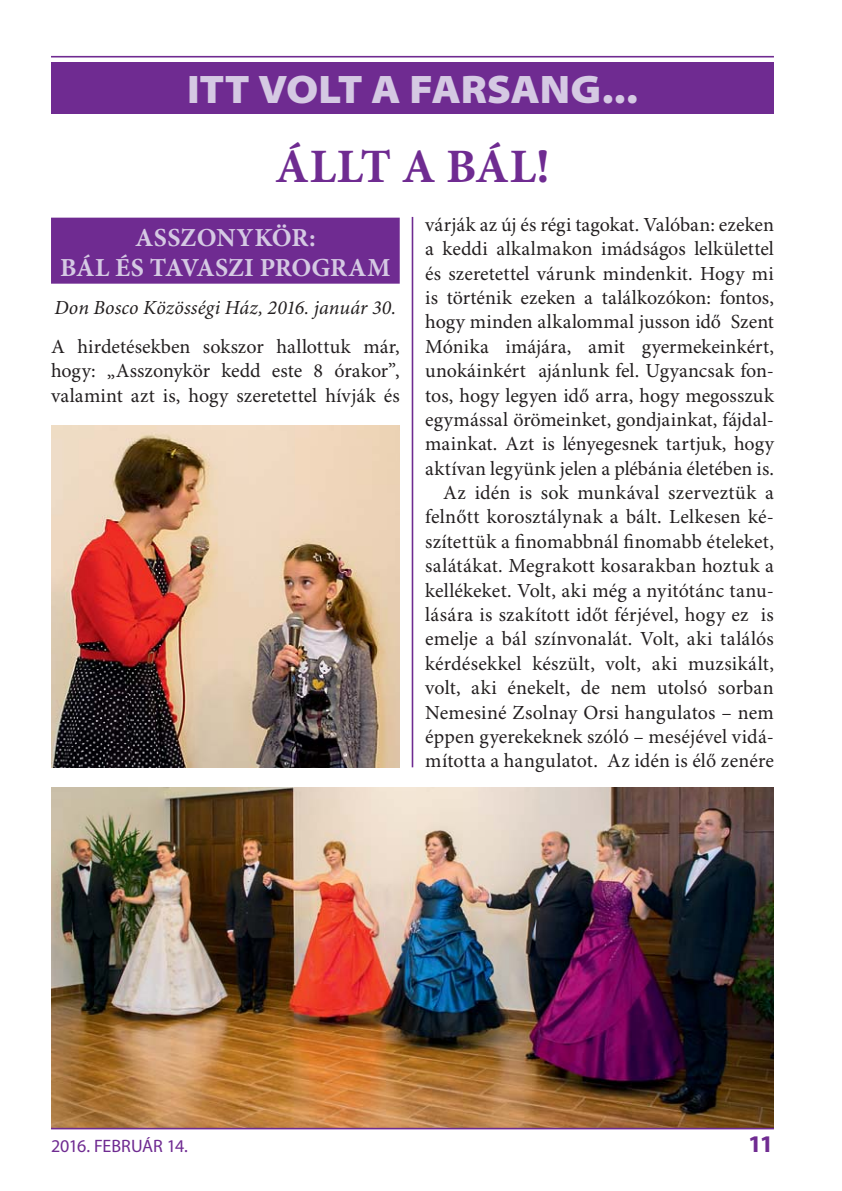
<style>
.page{position:relative;width:842px;height:1191px;background:#fff}
.page>*{position:absolute;margin:0;border:0;box-sizing:border-box;transform-origin:0 0}
.t1{font:700 48px "Minion Pro";letter-spacing:.01em;color:#6f2b91}
.t2{font:900 semi-expanded 40px "Myriad Pro";letter-spacing:-.01em;color:#d5c9e3}
.t3{font:700 26px/30px "Minion Pro";color:#d5c9e3;text-align:center}
.t4{font:700 semi-expanded 24px "Myriad Pro";color:#6f2b91}
.t5{font:20px/24.4px "Minion Pro";letter-spacing:.005em;color:#231f20;text-align:justify}
.t6{font:italic 20px "Minion Pro";letter-spacing:.005em;color:#231f20}
.t7{font:18px "Myriad Pro";letter-spacing:-.01em;color:#6f2b91}
</style>
<div class="page">
<img style="left:51px;top:787px;width:723px;height:340px">
<hr style="left:412px;top:217px;width:1px;height:550px;background:#6f2b91">
<hr style="left:51px;top:1127px;width:723px;height:2px;background:#6f2b91">
<img style="left:51px;top:426px;width:349px;height:341px">
<div style="left:51px;top:218px;width:349px;height:66px;background:#6f2b91"></div>
<hr style="left:51px;top:56px;width:723px;height:1px;background:#6f2b91">
<div style="left:51px;top:62px;width:723px;height:51px;background:#6f2b91"></div>
<h2 class="t2" style="left:187px;top:74px;width:452px">ITT VOLT A FARSANG...</h2>
<h1 class="t1" style="left:275px;top:147px;width:276px">ÁLLT A BÁL!</h1>
<h3 class="t3" style="left:60px;top:224px;width:332px">ASSZONYKÖR:<br>BÁL ÉS TAVASZI PROGRAM</h3>
<p class="t6" style="left:55px;top:300px;width:343px">Don Bosco Közösségi Ház, 2016. január 30.</p>
<p class="t5" style="left:51px;top:336px;width:350px">A hirdetésekben sokszor hallottuk már, hogy: „Asszonykör kedd este 8 órakor”, valamint azt is, hogy szeretettel hívják és</p>
<p class="t5" style="left:425px;top:214px;width:350px;text-align:right">várják az új és régi tagokat. Valóban: ezeken a keddi alkalmakon imádságos lelkülettel és szeretettel várunk mindenkit. Hogy mi is történik ezeken a találkozókon: fontos, hogy minden alkalommal jusson idő Szent Mónika imájára, amit gyermekeinkért, unokáinkért ajánlunk fel. Ugyancsak fon&shy;tos, hogy legyen idő arra, hogy megosszuk egymással örömeinket, gondjainkat, fájdal&shy;mainkat. Azt is lényegesnek tartjuk, hogy aktívan legyünk jelen a plébánia életében is.<br>Az idén is sok munkával szerveztük a felnőtt korosztálynak a bált. Lelkesen ké&shy;szítettük a finomabbnál finomabb ételeket, salátákat. Megrakott kosarakban hoztuk a kellékeket. Volt, aki még a nyitótánc tanu&shy;lására is szakított időt férjével, hogy ez is emelje a bál színvonalát. Volt, aki találós kérdésekkel készült, volt, aki muzsikált, volt, aki énekelt, de nem utolsó sorban Nemesiné Zsolnay Orsi hangulatos – nem éppen gyerekeknek szóló – meséjével vidá&shy;mította a hangulatot. Az idén is élő zenére</p>
<p class="t7" style="left:51px;top:1139px;width:139px">2016. FEBRUÁR 14.</p>
<p class="t4" style="left:748px;top:1135px;width:28px">11</p>
</div>
